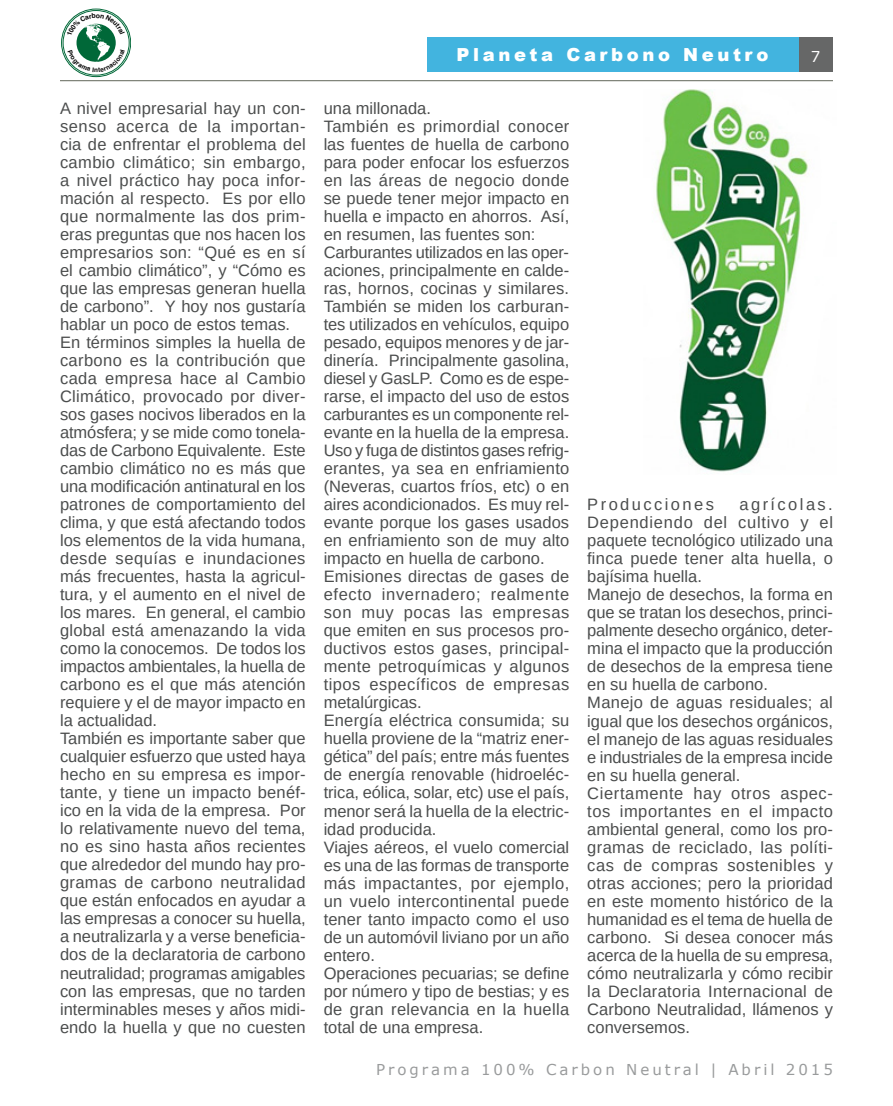
<style>
.page{position:relative;width:893px;height:1106px;background:#fff}
.page>*{position:absolute;margin:0;border:0;box-sizing:border-box;transform-origin:0 0}
.t1{font:900 18px "Arial";letter-spacing:.2em;color:#fff}
.t2{font:16.5px/18px "Arimo";color:#4b4d4d}
.t3{font:16.5px "Arimo";letter-spacing:.145em;color:#4b4d4d}
.t4{font:15px "Verdana";letter-spacing:.2em;color:#999b9c}
.t5{font:15px "Verdana";color:#fff}
</style>
<div class="page">
<div style="left:798px;top:38px;width:35px;height:34px;background:#666767"></div>
<div style="left:427px;top:38px;width:371px;height:34px;background:#42b4df"></div>
<hr style="left:60px;top:80px;width:773px;height:1px;background:#73776c">
<div style="left:63px;top:10px;width:66px;height:65px;border:1px solid #006838;border-radius:50%"></div>
<div style="left:61px;top:9px;width:70px;height:68px;border:1px solid #006838;border-radius:50%"></div>
<img style="left:656px;top:89px;width:152px;height:383px">
<svg style="left:67px;top:13px;width:58px;height:59px"></svg>
<p class="t1" style="left:457px;top:42px;width:313px">Planeta Carbono Neutro</p>
<p class="t5" style="left:811px;top:46px;width:11px">7</p>
<p class="t2" style="left:60px;top:99px;width:247px">A nivel empresarial hay un con&shy;senso acerca de la importan&shy;cia de enfrentar el problema del cambio climático; sin embargo, a nivel práctico hay poca infor&shy;mación al respecto. Es por ello que normalmente las dos prim&shy;eras preguntas que nos hacen los empresarios son: “Qué es en sí el cambio climático”, y “Cómo es que las empresas generan huella de carbono”. Y hoy nos gustaría hablar un poco de estos temas.<br>En términos simples la huella de carbono es la contribución que cada empresa hace al Cambio<br>Climático, provocado por diver&shy;sos gases nocivos liberados en la atmósfera; y se mide como tonela&shy;das de Carbono Equivalente. Este cambio climático no es más que una modificación antinatural en los patrones de comportamiento del clima, y que está afectando todos los elementos de la vida humana, desde sequías e inundaciones más frecuentes, hasta la agricul&shy;tura, y el aumento en el nivel de los mares. En general, el cambio global está amenazando la vida como la conocemos. De todos los impactos ambientales, la huella de carbono es el que más atención requiere y el de mayor impacto en la actualidad.<br>También es importante saber que cualquier esfuerzo que usted haya hecho en su empresa es impor&shy;tante, y tiene un impacto benéf&shy;ico en la vida de la empresa. Por lo relativamente nuevo del tema, no es sino hasta años recientes que alrededor del mundo hay pro&shy;gramas de carbono neutralidad que están enfocados en ayudar a las empresas a conocer su huella, a neutralizarla y a verse beneficia&shy;dos de la declaratoria de carbono neutralidad; programas amigables con las empresas, que no tarden interminables meses y años midi&shy;endo la huella y que no cuesten</p>
<p class="t2" style="left:324px;top:99px;width:247px">una millonada.<br>También es primordial conocer las fuentes de huella de carbono para poder enfocar los esfuerzos en las áreas de negocio donde se puede tener mejor impacto en huella e impacto en ahorros. Así, en resumen, las fuentes son:<br>Carburantes utilizados en las oper&shy;aciones, principalmente en calde&shy;ras, hornos, cocinas y similares.<br>También se miden los carburan&shy;tes utilizados en vehículos, equipo pesado, equipos menores y de jar&shy;dinería. Principalmente gasolina, diesel y GasLP. Como es de espe&shy;rarse, el impacto del uso de estos carburantes es un componente rel&shy;evante en la huella de la empresa.<br>Uso y fuga de distintos gases refrig&shy;erantes, ya sea en enfriamiento (Neveras, cuartos fríos, etc) o en aires acondicionados. Es muy rel&shy;evante porque los gases usados en enfriamiento son de muy alto impacto en huella de carbono.<br>Emisiones directas de gases de efecto invernadero; realmente son muy pocas las empresas que emiten en sus procesos pro&shy;ductivos estos gases, principal&shy;mente petroquímicas y algunos tipos específicos de empresas metalúrgicas.<br>Energía eléctrica consumida; su huella proviene de la “matriz ener&shy;gética” del país; entre más fuentes de energía renovable (hidroeléc&shy;trica, eólica, solar, etc) use el país, menor será la huella de la electric&shy;idad producida.<br>Viajes aéreos, el vuelo comercial es una de las formas de transporte más impactantes, por ejemplo, un vuelo intercontinental puede tener tanto impacto como el uso de un automóvil liviano por un año entero.<br>Operaciones pecuarias; se define por número y tipo de bestias; y es de gran relevancia en la huella total de una empresa.</p>
<p class="t2" style="left:587px;top:496px;width:247px;text-indent:152px">agrícolas.<br>Dependiendo del cultivo y el paquete tecnológico utilizado una finca puede tener alta huella, o bajísima huella.<br>Manejo de desechos, la forma en que se tratan los desechos, princi&shy;palmente desecho orgánico, deter&shy;mina el impacto que la producción de desechos de la empresa tiene en su huella de carbono.<br>Manejo de aguas residuales; al igual que los desechos orgánicos, el manejo de las aguas residuales e industriales de la empresa incide en su huella general.<br>Ciertamente hay otros aspec&shy;tos importantes en el impacto ambiental general, como los pro&shy;gramas de reciclado, las políti&shy;cas de compras sostenibles y otras acciones; pero la prioridad en este momento histórico de la humanidad es el tema de huella de carbono. Si desea conocer más acerca de la huella de su empresa, cómo neutralizarla y cómo recibir la Declaratoria Internacional de<br>Carbono Neutralidad, llámenos y conversemos.</p>
<p class="t3" style="left:587px;top:494px;width:128px">Producciones</p>
<p class="t4" style="left:376px;top:1058px;width:458px">Programa 100% Carbon Neutral | Abril 2015</p>
</div>
